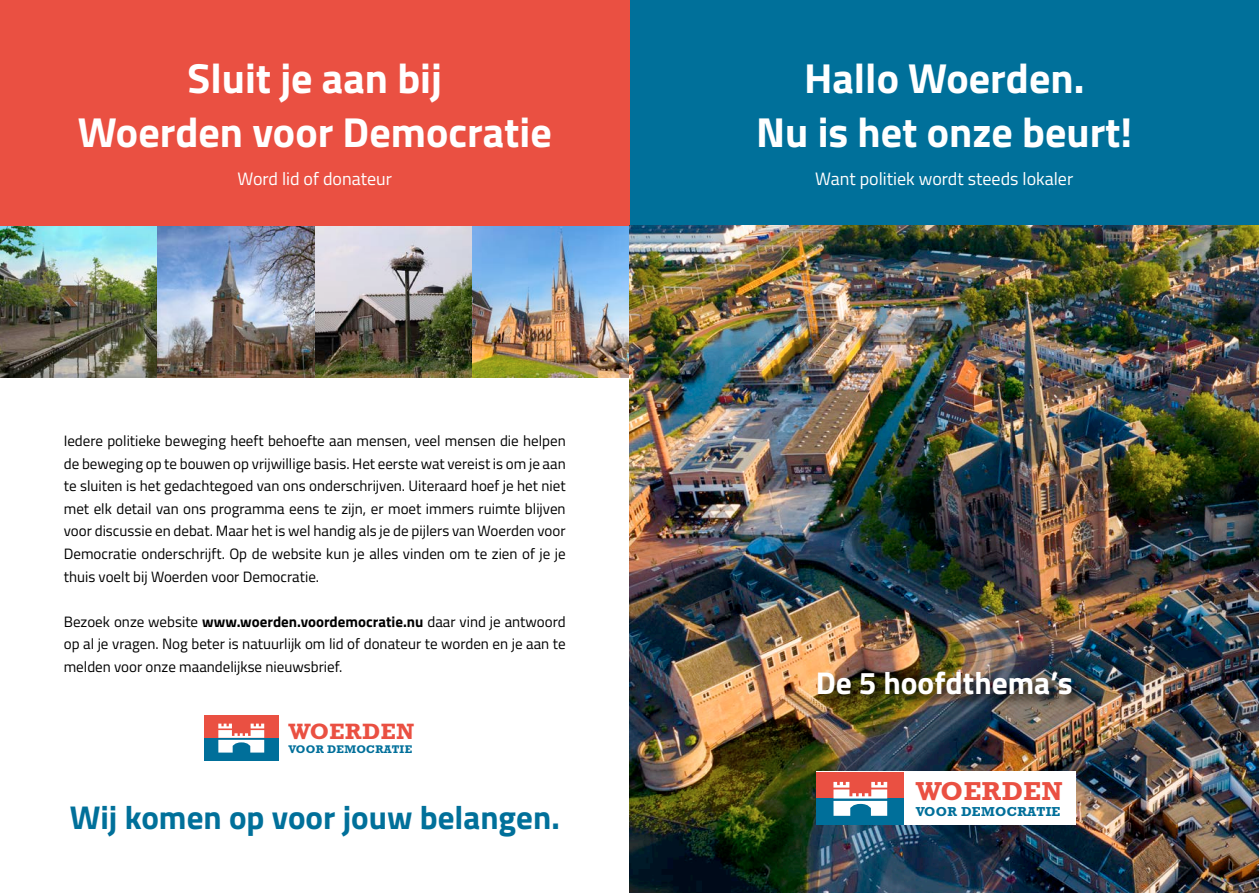
<style>
.page{position:relative;width:1259px;height:893px;background:#fff}
.page>*{position:absolute;margin:0;border:0;box-sizing:border-box;transform-origin:0 0}
.t1{font:700 42px/54px "Titillium Web";color:#fff;text-align:center}
.t2{font:700 33px "Titillium Web";color:#00709a}
.t3{font:700 31.5px "Titillium Web";color:#fff}
.t4{font:700 26.4px "Rockwell";letter-spacing:.025em;color:#ea5042}
.t5{font:700 22.5px "Rockwell";letter-spacing:.025em;color:#ea5042}
.t6{font:18px "Titillium Web";color:#fff}
.t7{font:15px/22.5px "Titillium Web";color:#000;text-align:justify}
.t8{font:700 13.2px "Rockwell";letter-spacing:.025em;color:#006f9a}
.t9{font:700 11.25px "Rockwell";letter-spacing:.025em;color:#006f9a}
.s1{font-weight:700}
</style>
<div class="page">
<img style="left:0;top:225px;width:629px;height:152px">
<div style="left:629px;top:0;width:630px;height:225px;background:#00709a"></div>
<div style="left:0;top:0;width:629px;height:225px;background:#ea5042"></div>
<img style="left:629px;top:225px;width:630px;height:668px">
<div style="left:816px;top:771px;width:260px;height:54px;background:#fff"></div>
<div style="left:816px;top:771px;width:88px;height:27px;background:#ea5042"></div>
<div style="left:816px;top:798px;width:88px;height:27px;background:#006f9a"></div>
<svg style="left:833px;top:782px;width:54px;height:34px"></svg>
<div style="left:204px;top:715px;width:75px;height:23px;background:#ea5042"></div>
<div style="left:204px;top:738px;width:75px;height:23px;background:#006f9a"></div>
<svg style="left:218px;top:724px;width:46px;height:29px"></svg>
<div style="left:816px;top:669px;width:269px;height:39px;background:#000;opacity:.8"></div>
<h1 class="t1" style="left:78px;top:50px;width:475px">Sluit je aan bij<br>Woerden voor Democratie</h1>
<p class="t6" style="left:237px;top:165px;width:156px">Word lid of donateur</p>
<p class="t7" style="left:64px;top:429px;width:503px">Iedere politieke beweging heeft behoefte aan mensen, veel mensen die helpen de beweging op te bouwen op vrijwillige basis. Het eerste wat vereist is om je aan te sluiten is het gedachtegoed van ons onderschrijven. Uiteraard hoef je het niet met elk detail van ons programma eens te zijn, er moet immers ruimte blijven voor discussie en debat. Maar het is wel handig als je de pijlers van Woerden voor Democratie onderschrijft. Op de website kun je alles vinden om te zien of je je thuis voelt bij Woerden voor Democratie.</p>
<p class="t7" style="left:64px;top:609px;width:503px">Bezoek onze website <span class="s1">www.woerden.voordemocratie.nu</span> daar vind je antwoord op al je vragen. Nog beter is natuurlijk om lid of donateur te worden en je aan te melden voor onze maandelijkse nieuwsbrief.</p>
<h3 class="t5" style="left:288px;top:718px;width:127px">WOERDEN</h3>
<p class="t9" style="left:288px;top:742px;width:125px">VOOR DEMOCRATIE</p>
<h2 class="t2" style="left:70px;top:792px;width:491px">Wij komen op voor jouw belangen.</h2>
<h1 class="t1" style="left:756px;top:50px;width:378px">Hallo Woerden.<br>Nu is het onze beurt!</h1>
<p class="t6" style="left:815px;top:165px;width:259px">Want politiek wordt steeds lokaler</p>
<h3 class="t3" style="left:815px;top:659px;width:258px">De 5 hoofdthema’s</h3>
<h3 class="t4" style="left:915px;top:775px;width:149px">WOERDEN</h3>
<p class="t8" style="left:915px;top:803px;width:146px">VOOR DEMOCRATIE</p>
</div>
